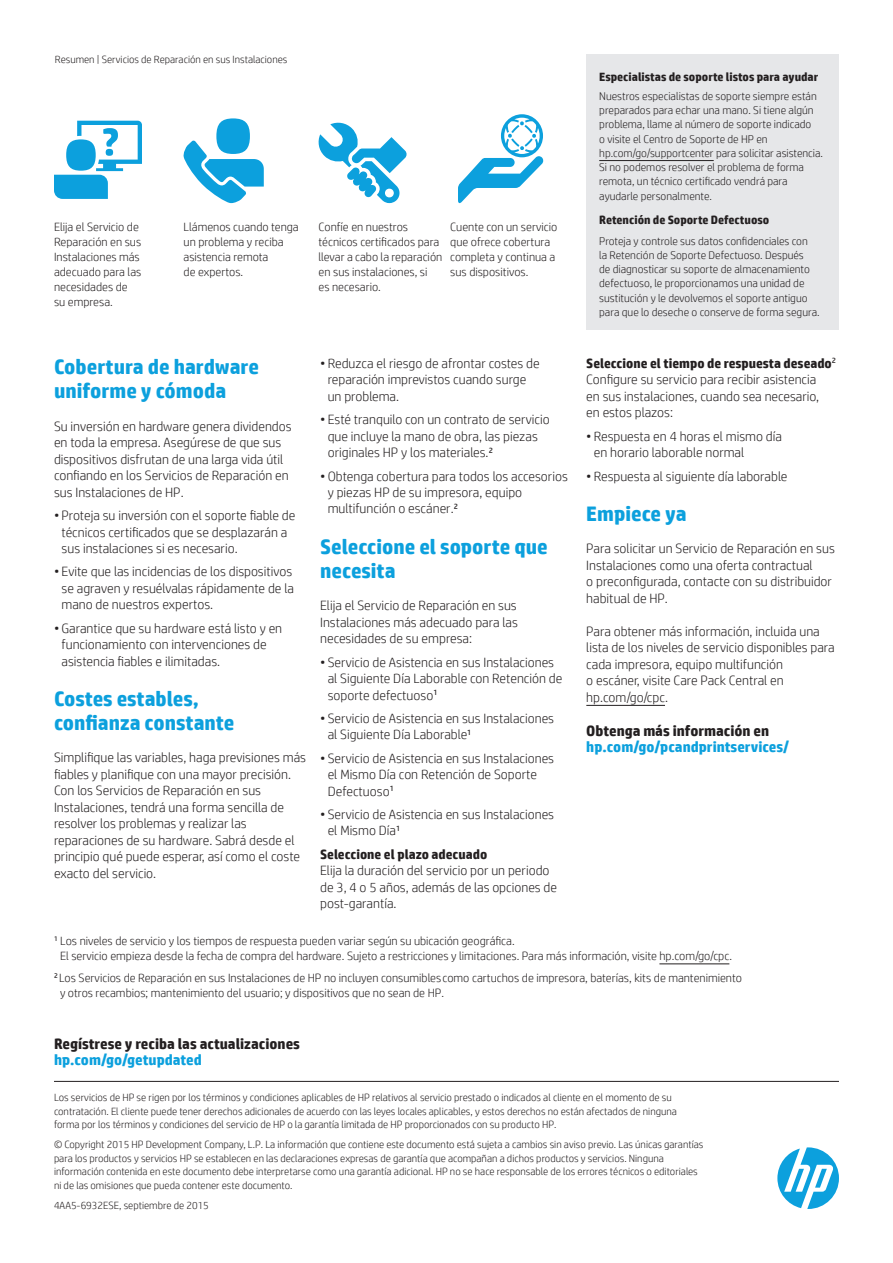
<style>
.page{position:relative;width:893px;height:1263px;background:#fff}
.page>*{position:absolute;margin:0;border:0;box-sizing:border-box;transform-origin:0 0}
.Subhead_14_16_bold_b{font:700 21px/24px "HP Simplified";color:#0ca0dd}
.Call_to_action_10_12{font:700 15px/16.5px "HP Simplified";color:#231f20}
.Call_to_action_10_12-2{font:700 15px/16.5px "HP Simplified";color:#0ca0dd}
.Body_before_bullet{font:300 13.5px/16.5px "HP Simplified";color:#231f20}
.Body{font:300 13.5px/16.5px "HP Simplified";color:#231f20}
.Body_header_bold{font:700 13.5px "HP Simplified";color:#231f20}
.Footnotes{font:300 12px/15px "HP Simplified";color:#231f20}
.Sidebar_body{font:300 12px/15px "HP Simplified";color:#231f20}
.Sidebar_header{font:700 12px "HP Simplified";color:#231f20}
.Sidebar_body-2{font:300 11.25px/14.2px "HP Simplified";color:#231f20}
.Legal_7_9{font:300 10.5px/13.5px "HP Simplified";color:#231f20}
.Title_descriptor{font:300 10.5px "HP Simplified";color:#231f20}
.s1{color:#231f20}
.s2{color:#0ca0dd}
</style>
<div class="page">
<svg style="left:777px;top:1147px;width:62px;height:62px"></svg>
<hr style="left:54px;top:1081px;width:785px;height:1px;background:#231f20">
<hr style="left:586px;top:705px;width:79px;height:1px;background:#231f20">
<div style="left:586px;top:54px;width:253px;height:275px;background:#e6e7e9"></div>
<hr style="left:599px;top:160px;width:115px;height:1px;background:#231f20">
<div style="left:216px;top:118px;width:34px;height:36px;background:#0ca0dd;border-radius:50%"></div>
<svg style="left:183px;top:141px;width:81px;height:62px"></svg>
<svg style="left:54px;top:121px;width:88px;height:78px"></svg>
<div style="left:66px;top:139px;width:30px;height:32px;background:#0ca0dd;border-radius:50%"></div>
<svg style="left:318px;top:122px;width:89px;height:81px"></svg>
<svg style="left:458px;top:114px;width:86px;height:89px"></svg>
<hr style="left:659px;top:964px;width:70px;height:1px;background:#231f20">
<p class="Title_descriptor" style="left:55px;top:52px;width:234px">Resumen | Servicios de Reparación en sus Instalaciones</p>
<p class="Sidebar_body" style="left:54px;top:219px;width:89px">Elija el Servicio de<br>Reparación en sus<br>Instalaciones más adecuado para las necesidades de su empresa.</p>
<p class="Sidebar_body" style="left:319px;top:219px;width:125px">Confíe en nuestros técnicos certificados para llevar a cabo la reparación en sus instalaciones, si<br>es necesario.</p>
<p class="Sidebar_body" style="left:450px;top:219px;width:109px">Cuente con un servicio que ofrece cobertura completa y continua a sus dispositivos.</p>
<p class="Sidebar_body" style="left:184px;top:219px;width:117px">Llámenos cuando tenga un problema y reciba asistencia remota<br>de expertos.</p>
<p class="Subhead_14_16_bold_b" style="left:54px;top:355px;width:206px">Cobertura de hardware uniforme y cómoda</p>
<p class="Body_before_bullet" style="left:54px;top:417px;width:239px">Su inversión en hardware genera dividendos en toda la empresa. Asegúrese de que sus dispositivos disfrutan de una larga vida útil confiando en los Servicios de Reparación en sus Instalaciones de HP.</p>
<p class="Body_before_bullet" style="left:62px;top:507px;width:235px;text-indent:-8px">• Proteja su inversión con el soporte fiable de técnicos certificados que se desplazarán a sus instalaciones si es necesario.</p>
<p class="Body_before_bullet" style="left:62px;top:563px;width:234px;text-align:justify;text-indent:-8px">• Evite que las incidencias de los dispositivos se agraven y resuélvalas rápidamente de la mano de nuestros expertos.</p>
<p class="Body_before_bullet" style="left:62px;top:619px;width:222px;text-indent:-8px">• Garantice que su hardware está listo y en funcionamiento con intervenciones de asistencia fiables e ilimitadas.</p>
<p class="Subhead_14_16_bold_b" style="left:54px;top:686px;width:182px">Costes estables, confianza constante</p>
<p class="Body_before_bullet" style="left:54px;top:749px;width:254px">Simplifique las variables, haga previsiones más fiables y planifique con una mayor precisión.<br>Con los Servicios de Reparación en sus Instalaciones, tendrá una forma sencilla de resolver los problemas y realizar las reparaciones de su hardware. Sabrá desde el principio qué puede esperar, así como el coste exacto del servicio.</p>
<p class="Body_before_bullet" style="left:328px;top:355px;width:213px;text-indent:-8px">• Reduzca el riesgo de afrontar costes de reparación imprevistos cuando surge un problema.</p>
<p class="Body_before_bullet" style="left:328px;top:411px;width:224px;text-indent:-8px">• Esté tranquilo con un contrato de servicio que incluye la mano de obra, las piezas originales HP y los materiales.<sup>2</sup></p>
<p class="Body_before_bullet" style="left:328px;top:467px;width:242px;text-indent:-8px">• Obtenga cobertura para todos los accesorios y piezas HP de su impresora, equipo multifunción o escáner.<sup>2</sup></p>
<p class="Subhead_14_16_bold_b" style="left:320px;top:534px;width:229px">Seleccione el soporte que necesita</p>
<p class="Body_before_bullet" style="left:320px;top:597px;width:199px;text-align:justify">Elija el Servicio de Reparación en sus Instalaciones más adecuado para las necesidades de su empresa:</p>
<p class="Body_before_bullet" style="left:328px;top:653px;width:236px;text-indent:-8px">• Servicio de Asistencia en sus Instalaciones al Siguiente Día Laborable con Retención de soporte defectuoso<sup>1</sup></p>
<p class="Body_before_bullet" style="left:328px;top:710px;width:228px;text-indent:-8px">• Servicio de Asistencia en sus Instalaciones al Siguiente Día Laborable<sup>1</sup></p>
<p class="Body_before_bullet" style="left:328px;top:749px;width:228px;text-indent:-8px">• Servicio de Asistencia en sus Instalaciones el Mismo Día con Retención de Soporte<br>Defectuoso<sup>1</sup></p>
<p class="Body_before_bullet" style="left:328px;top:806px;width:228px;text-indent:-8px">• Servicio de Asistencia en sus Instalaciones el Mismo Día<sup>1</sup></p>
<p class="Body_header_bold" style="left:320px;top:845px;width:169px">Seleccione el plazo adecuado</p>
<p class="Body" style="left:320px;top:862px;width:238px">Elija la duración del servicio por un periodo de 3, 4 o 5 años, además de las opciones de post-garantía.</p>
<p class="Sidebar_header" style="left:599px;top:69px;width:221px">Especialistas de soporte listos para ayudar</p>
<p class="Sidebar_body-2" style="left:599px;top:88px;width:225px">Nuestros especialistas de soporte siempre están preparados para echar una mano. Si tiene algún problema, llame al número de soporte indicado<br>o visite el Centro de Soporte de HP en hp.com/go/supportcenter para solicitar asistencia.<br>Si no podemos resolver el problema de forma remota, un técnico certificado vendrá para ayudarle personalmente.</p>
<p class="Sidebar_header" style="left:599px;top:212px;width:172px">Retención de Soporte Defectuoso</p>
<p class="Sidebar_body-2" style="left:599px;top:233px;width:222px">Proteja y controle sus datos confidenciales con<br>la Retención de Soporte Defectuoso. Después<br>de diagnosticar su soporte de almacenamiento defectuoso, le proporcionamos una unidad de sustitución y le devolvemos el soporte antiguo para que lo deseche o conserve de forma segura.</p>
<p class="Body_header_bold" style="left:586px;top:354px;width:251px">Seleccione el tiempo de respuesta deseado<sup>2</sup></p>
<p class="Body_before_bullet" style="left:586px;top:371px;width:234px">Configure su servicio para recibir asistencia en sus instalaciones, cuando sea necesario, en estos plazos:</p>
<p class="Body_before_bullet" style="left:594px;top:427px;width:190px;text-indent:-8px">• Respuesta en 4 horas el mismo día en horario laborable normal</p>
<p class="Body_before_bullet" style="left:586px;top:467px;width:203px">• Respuesta al siguiente día laborable</p>
<p class="Subhead_14_16_bold_b" style="left:586px;top:501px;width:102px">Empiece ya</p>
<p class="Body" style="left:586px;top:540px;width:250px">Para solicitar un Servicio de Reparación en sus Instalaciones como una oferta contractual<br>o preconfigurada, contacte con su distribuidor habitual de HP.</p>
<p class="Body" style="left:586px;top:622px;width:250px">Para obtener más información, incluida una lista de los niveles de servicio disponibles para cada impresora, equipo multifunción<br>o escáner, visite Care Pack Central en hp.com/go/cpc.</p>
<p class="Call_to_action_10_12-2" style="left:586px;top:722px;width:204px"><span class="s1">Obtenga más información en </span>hp.com/go/pcandprintservices/</p>
<p class="Footnotes" style="left:60px;top:933px;width:674px;text-indent:-6px"><sup>1</sup> Los niveles de servicio y los tiempos de respuesta pueden variar según su ubicación geográfica.<br>El servicio empieza desde la fecha de compra del hardware. Sujeto a restricciones y limitaciones. Para más información, visite hp.com/go/cpc.</p>
<p class="Footnotes" style="left:60px;top:970px;width:683px;text-indent:-6px"><sup>2</sup> Los Servicios de Reparación en sus Instalaciones de HP no incluyen consumibles como cartuchos de impresora, baterías, kits de mantenimiento y otros recambios; mantenimiento del usuario; y dispositivos que no sean de HP.</p>
<p class="Call_to_action_10_12" style="left:54px;top:1035px;width:247px">Regístrese y reciba las actualizaciones <span class="s2">hp.com/go/getupdated</span></p>
<p class="Legal_7_9" style="left:54px;top:1090px;width:624px">Los servicios de HP se rigen por los términos y condiciones aplicables de HP relativos al servicio prestado o indicados al cliente en el momento de su contratación. El cliente puede tener derechos adicionales de acuerdo con las leyes locales aplicables, y estos derechos no están afectados de ninguna forma por los términos y condiciones del servicio de HP o la garantía limitada de HP proporcionados con su producto HP.</p>
<p class="Legal_7_9" style="left:54px;top:1138px;width:651px">© Copyright 2015 HP Development Company, L.P. La información que contiene este documento está sujeta a cambios sin aviso previo. Las únicas garantías para los productos y servicios HP se establecen en las declaraciones expresas de garantía que acompañan a dichos productos y servicios. Ninguna información contenida en este documento debe interpretarse como una garantía adicional. HP no se hace responsable de los errores técnicos o editoriales ni de las omisiones que pueda contener este documento.</p>
<p class="Legal_7_9" style="left:54px;top:1198px;width:156px">4AA5-6932ESE, septiembre de 2015</p>
</div>
